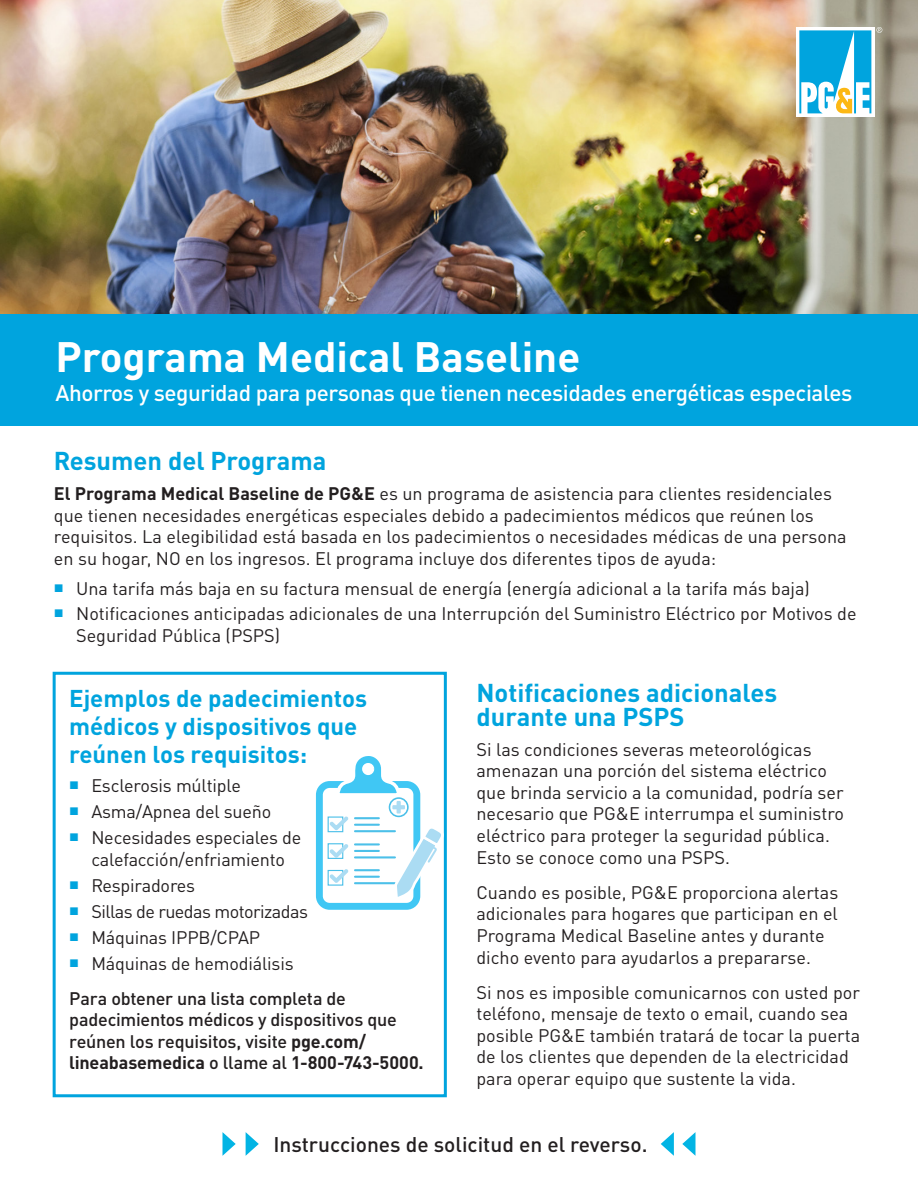
<style>
.page{position:relative;width:918px;height:1188px;background:#fff}
.page>*{position:absolute;margin:0;border:0;box-sizing:border-box;transform-origin:0 0}
.t1{font:700 42px "DINOT";color:#fff}
.Body_Title{font:700 25.5px/24px "DINOT";color:#00a4de}
.Body_Title-2{font:700 24px/28px "DINOT";color:#00a4de}
.t2{font:500 22.5px "DINOT";letter-spacing:-.02em;color:#fff}
.Paragraph_Style_4{font:500 21px "DINOT";color:#231f20}
.Paragraph_Style_4-2{font:18px/21.6px "DINOT";color:#231f20}
.Paragraph_Style_4-3{font:500 18px/21.6px "DINOT";letter-spacing:-.015em;color:#231f20}
.Paragraph_Style_4-4{font:18px "DINOT";letter-spacing:-.03em;color:#231f20}
.s1{font-weight:700}
</style>
<div class="page">
<img style="left:0;top:0;width:918px;height:314px">
<div style="left:0;top:314px;width:918px;height:112px;background:#00a4de"></div>
<div style="left:796px;top:27px;width:79px;height:90px;background:#fff"></div>
<svg style="left:799px;top:27px;width:83px;height:86px"></svg>
<svg style="left:246px;top:1132px;width:13px;height:24px"></svg>
<svg style="left:223px;top:1132px;width:13px;height:24px"></svg>
<svg style="left:661px;top:1132px;width:13px;height:24px"></svg>
<svg style="left:682px;top:1132px;width:13px;height:24px"></svg>
<div style="left:53px;top:672px;width:394px;height:425px;border:3px solid #00a4de"></div>
<div style="left:316px;top:781px;width:104px;height:129px;border:7px solid #40c7f4;border-radius:10px"></div>
<svg style="left:327px;top:752px;width:119px;height:150px"></svg>
<p class="t1" style="left:56px;top:329px;width:526px">Programa Medical Baseline</p>
<p class="t2" style="left:56px;top:379px;width:798px">Ahorros y seguridad para personas que tienen necesidades energéticas especiales</p>
<p class="Body_Title" style="left:54px;top:448px;width:274px">Resumen del Programa</p>
<p class="Paragraph_Style_4-2" style="left:54px;top:482px;width:794px"><span class="s1">El Programa Medical Baseline de PG&amp;E</span> es un programa de asistencia para clientes residenciales que tienen necesidades energéticas especiales debido a padecimientos médicos que reúnen los requisitos. La elegibilidad está basada en los padecimientos o necesidades médicas de una persona en su hogar, NO en los ingresos. El programa incluye dos diferentes tipos de ayuda:</p>
<p class="Paragraph_Style_4-2" style="left:54px;top:577px;width:757px"><sup>■</sup> Una tarifa más baja en su factura mensual de energía (energía adicional a la tarifa más baja)</p>
<p class="Paragraph_Style_4-2" style="left:76px;top:603px;width:782px;text-indent:-22px"><sup>■</sup> Notificaciones anticipadas adicionales de una Interrupción del Suministro Eléctrico por Motivos de<br>Seguridad Pública (PSPS)</p>
<p class="Body_Title" style="left:476px;top:680px;width:302px">Notificaciones adicionales durante una PSPS</p>
<p class="Paragraph_Style_4-2" style="left:476px;top:738px;width:369px">Si las condiciones severas meteorológicas amenazan una porción del sistema eléctrico que brinda servicio a la comunidad, podría ser necesario que PG&amp;E interrumpa el suministro eléctrico para proteger la seguridad pública.<br>Esto se conoce como una PSPS.</p>
<p class="Paragraph_Style_4-2" style="left:476px;top:881px;width:363px">Cuando es posible, PG&amp;E proporciona alertas adicionales para hogares que participan en el Programa Medical Baseline antes y durante dicho evento para ayudarlos a prepararse.</p>
<p class="Paragraph_Style_4-2" style="left:476px;top:981px;width:385px">Si nos es imposible comunicarnos con usted por teléfono, mensaje de texto o email, cuando sea posible PG&amp;E también tratará de tocar la puerta de los clientes que dependen de la electricidad para operar equipo que sustente la vida.</p>
<p class="Body_Title-2" style="left:69px;top:683px;width:300px">Ejemplos de padecimientos médicos y dispositivos que reúnen los requisitos:</p>
<p class="Paragraph_Style_4-2" style="left:69px;top:775px;width:173px"><sup>■</sup> Esclerosis múltiple</p>
<p class="Paragraph_Style_4-2" style="left:69px;top:801px;width:204px"><sup>■</sup> Asma/Apnea del sueño</p>
<p class="Paragraph_Style_4-2" style="left:69px;top:827px;width:234px;text-align:center"><sup>■</sup> Necesidades especiales de calefacción/enfriamiento</p>
<p class="Paragraph_Style_4-2" style="left:69px;top:874px;width:128px"><sup>■</sup> Respiradores</p>
<p class="Paragraph_Style_4-4" style="left:69px;top:900px;width:240px"><sup>■</sup> Sillas de ruedas motorizadas</p>
<p class="Paragraph_Style_4-2" style="left:69px;top:926px;width:193px"><sup>■</sup> Máquinas IPPB/CPAP</p>
<p class="Paragraph_Style_4-2" style="left:69px;top:952px;width:226px"><sup>■</sup> Máquinas de hemodiálisis</p>
<p class="Paragraph_Style_4-3" style="left:69px;top:987px;width:356px">Para obtener una lista completa de padecimientos médicos y dispositivos que reúnen los requisitos, visite <span class="s1">pge.com/ lineabasemedica</span> o llame al <span class="s1">1-800-743-5000.</span></p>
<p class="Paragraph_Style_4" style="left:273px;top:1131px;width:376px">Instrucciones de solicitud en el reverso.</p>
</div>
